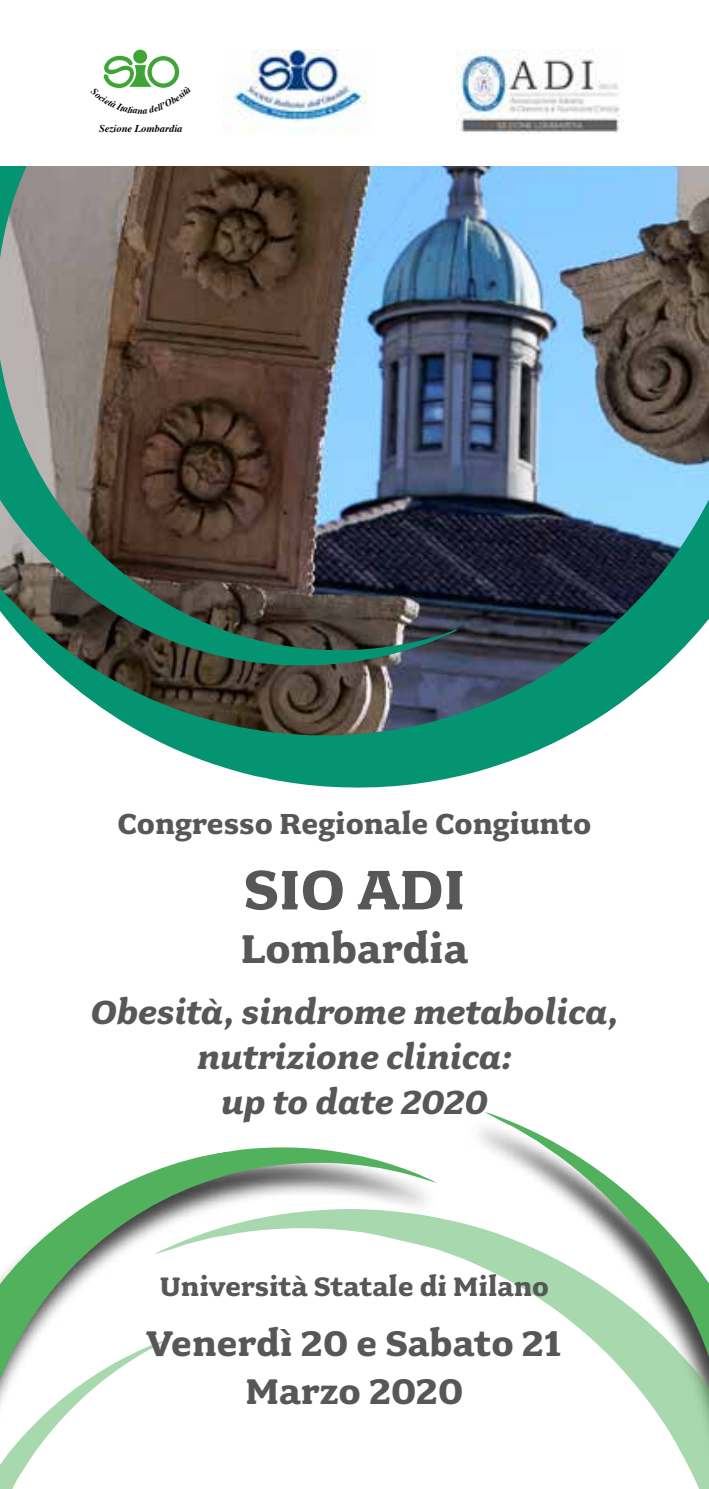
<style>
.page{position:relative;width:709px;height:1489px;background:#fff}
.page>*{position:absolute;margin:0;border:0;box-sizing:border-box;transform-origin:0 0}
.t1{font:700 62.5px "Fairplex Wide OT";color:#575756}
.t2{font:700 45px "Fairplex Wide OT";color:#575756}
.t3{font:700 40px/48px "Fairplex Wide OT";color:#575756;text-align:center}
.t4{font:italic 700 37.5px/45px "Fairplex Wide OT";color:#575756;text-align:center}
.t5{font:700 32.5px "Fairplex Wide OT";color:#575756}
.t6{font:700 30px "Fairplex Wide OT";color:#575756}
.t7{font:italic 700 10.5px "Times";color:#000}
</style>
<div class="page">
<svg style="left:479px;top:1112px;width:166px;height:96px"></svg>
<svg style="left:0;top:1147px;width:437px;height:190px"></svg>
<svg style="left:154px;top:1208px;width:555px;height:280px"></svg>
<svg style="left:0;top:1337px;width:627px;height:151px"></svg>
<img style="left:50px;top:166px;width:659px;height:622px">
<img style="left:0;top:166px;width:458px;height:500px">
<img style="left:456px;top:50px;width:164px;height:83px">
<div style="left:133px;top:50px;width:14px;height:13px;background:#3fa535;border-radius:50%"></div>
<img style="left:223px;top:50px;width:145px;height:83px">
<svg style="left:103px;top:56px;width:77px;height:32px"></svg>
<p class="t7" style="left:99px;top:118px;width:85px">Sezione Lombardia</p>
<p class="t5" style="left:117px;top:805px;width:475px">Congresso Regionale Congiunto</p>
<h1 class="t1" style="left:244px;top:854px;width:223px">SIO ADI</h1>
<p class="t2" style="left:241px;top:923px;width:229px">Lombardia</p>
<p class="t4" style="left:90px;top:989px;width:529px">Obesità, sindrome metabolica, nutrizione clinica:<br>up to date 2020</p>
<p class="t6" style="left:160px;top:1269px;width:390px">Università Statale di Milano</p>
<p class="t3" style="left:147px;top:1319px;width:417px">Venerdì 20 e Sabato 21<br>Marzo 2020</p>
</div>
